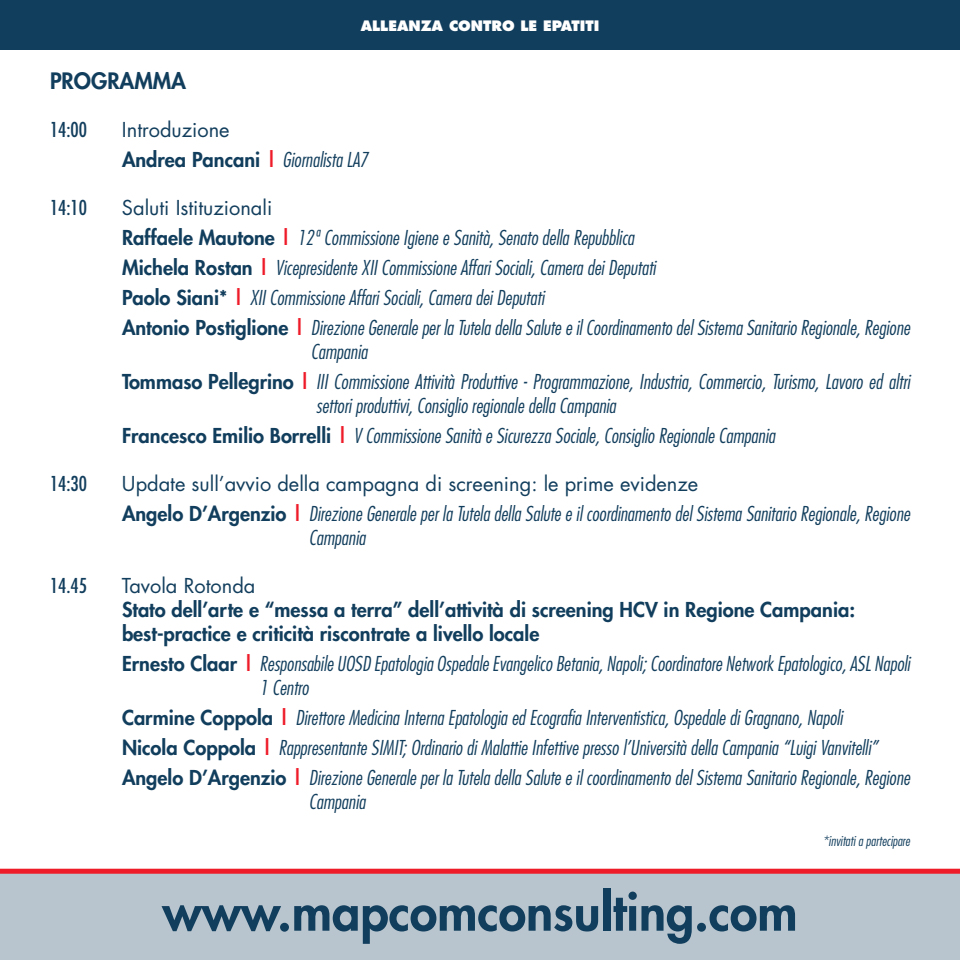
<style>
.page{position:relative;width:960px;height:960px;background:#fff}
.page>*{position:absolute;margin:0;border:0;box-sizing:border-box;transform-origin:0 0}
.t1{font:800 50.2px "Futura LT";color:#123e5d}
.t2{font:800 22px "Futura LT";color:#123e5d}
.t3{font:italic 300 condensed 20px/24px "Futura LT";color:#123e5d}
.t4{font:800 20px "Futura Std";color:#123e5d}
.t5{font:20px "Futura LT";color:#123e5d}
.t6{font:condensed 20px "Futura LT";color:#123e5d}
.t7{font:20px "Futura Std";color:#123e5d}
.t8{font:condensed 20px "Futura Std";color:#123e5d}
.t9{font:800 14px "Futura LT";color:#fff}
.t10{font:italic 300 condensed 14px "Futura LT";color:#123e5d}
.s1{font-weight:800;font-style:normal;font-stretch:normal}
.s2{font-weight:800;font-style:normal;font-stretch:normal;color:#ee1b29}
</style>
<div class="page">
<div style="left:0;top:870px;width:960px;height:90px;background:#b8c5ce"></div>
<div style="left:0;top:0;width:960px;height:50px;background:#123e5d"></div>
<div style="left:0;top:869px;width:960px;height:5px;background:#ee1c28"></div>
<p class="t9" style="left:361px;top:17px;width:240px">ALLEANZA CONTRO LE EPATITI</p>
<p class="t2" style="left:50px;top:66px;width:138px">PROGRAMMA</p>
<p class="t6" style="left:50px;top:117px;width:38px">14:00</p>
<p class="t5" style="left:122px;top:117px;width:109px">Introduzione</p>
<p class="t3" style="left:122px;top:147px;width:247px"><span class="s1">Andrea Pancani</span> <span class="s2">|</span> Giornalista LA7</p>
<p class="t6" style="left:50px;top:195px;width:38px">14:10</p>
<p class="t5" style="left:122px;top:195px;width:152px">Saluti Istituzionali</p>
<p class="t3" style="left:122px;top:225px;width:514px"><span class="s1">Raffaele Mautone</span> <span class="s2">|</span> 12ª Commissione Igiene e Sanità, Senato della Repubblica</p>
<p class="t3" style="left:122px;top:255px;width:535px"><span class="s1">Michela Rostan</span> <span class="s2">|</span> Vicepresidente XII Commissione Affari Sociali, Camera dei Deputati</p>
<p class="t3" style="left:122px;top:285px;width:424px"><span class="s1">Paolo Siani*</span> <span class="s2">|</span> XII Commissione Affari Sociali, Camera dei Deputati</p>
<p class="t3" style="left:311px;top:315px;width:601px;text-indent:-189px"><span class="s1">Antonio Postiglione</span> <span class="s2">|</span> Direzione Generale per la Tutela della Salute e il Coordinamento del Sistema Sanitario Regionale, Regione<br>Campania</p>
<p class="t3" style="left:316px;top:369px;width:595px;text-indent:-194px"><span class="s1">Tommaso Pellegrino</span> <span class="s2">|</span> III Commissione Attività Produttive - Programmazione, Industria, Commercio, Turismo, Lavoro ed altri settori produttivi, Consiglio regionale della Campania</p>
<p class="t3" style="left:122px;top:423px;width:655px"><span class="s1">Francesco Emilio Borrelli</span> <span class="s2">|</span> V Commissione Sanità e Sicurezza Sociale, Consiglio Regionale Campania</p>
<p class="t6" style="left:50px;top:471px;width:38px">14:30</p>
<p class="t5" style="left:122px;top:471px;width:578px">Update sull’avvio della campagna di screening: le prime evidenze</p>
<p class="t3" style="left:309px;top:501px;width:603px;text-indent:-187px"><span class="s1">Angelo D’Argenzio</span> <span class="s2">|</span> Direzione Generale per la Tutela della Salute e il coordinamento del Sistema Sanitario Regionale, Regione<br>Campania</p>
<p class="t8" style="left:50px;top:573px;width:38px">14.45</p>
<p class="t7" style="left:122px;top:573px;width:135px">Tavola Rotonda</p>
<p class="t4" style="left:122px;top:597px;width:735px">Stato dell’arte e “messa a terra” dell’attività di screening HCV in Regione Campania:</p>
<p class="t4" style="left:122px;top:621px;width:419px">best-practice e criticità riscontrate a livello locale</p>
<p class="t3" style="left:260px;top:651px;width:652px;text-indent:-138px"><span class="s1">Ernesto Claar</span> <span class="s2">|</span> Responsabile UOSD Epatologia Ospedale Evangelico Betania, Napoli; Coordinatore Network Epatologico, ASL Napoli<br>1 Centro</p>
<p class="t3" style="left:122px;top:705px;width:722px"><span class="s1">Carmine Coppola</span> <span class="s2">|</span> Direttore Medicina Interna Epatologia ed Ecografia Interventistica, Ospedale di Gragnano, Napoli</p>
<p class="t3" style="left:122px;top:735px;width:758px"><span class="s1">Nicola Coppola</span> <span class="s2">|</span> Rappresentante SIMIT; Ordinario di Malattie Infettive presso l’Università della Campania “Luigi Vanvitelli”</p>
<p class="t3" style="left:309px;top:765px;width:603px;text-indent:-187px"><span class="s1">Angelo D’Argenzio</span> <span class="s2">|</span> Direzione Generale per la Tutela della Salute e il coordinamento del Sistema Sanitario Regionale, Regione<br>Campania</p>
<p class="t10" style="left:823px;top:832px;width:89px">*invitati a partecipare</p>
<p class="t1" style="left:162px;top:879px;width:637px">www.mapcomconsulting.com</p>
</div>
